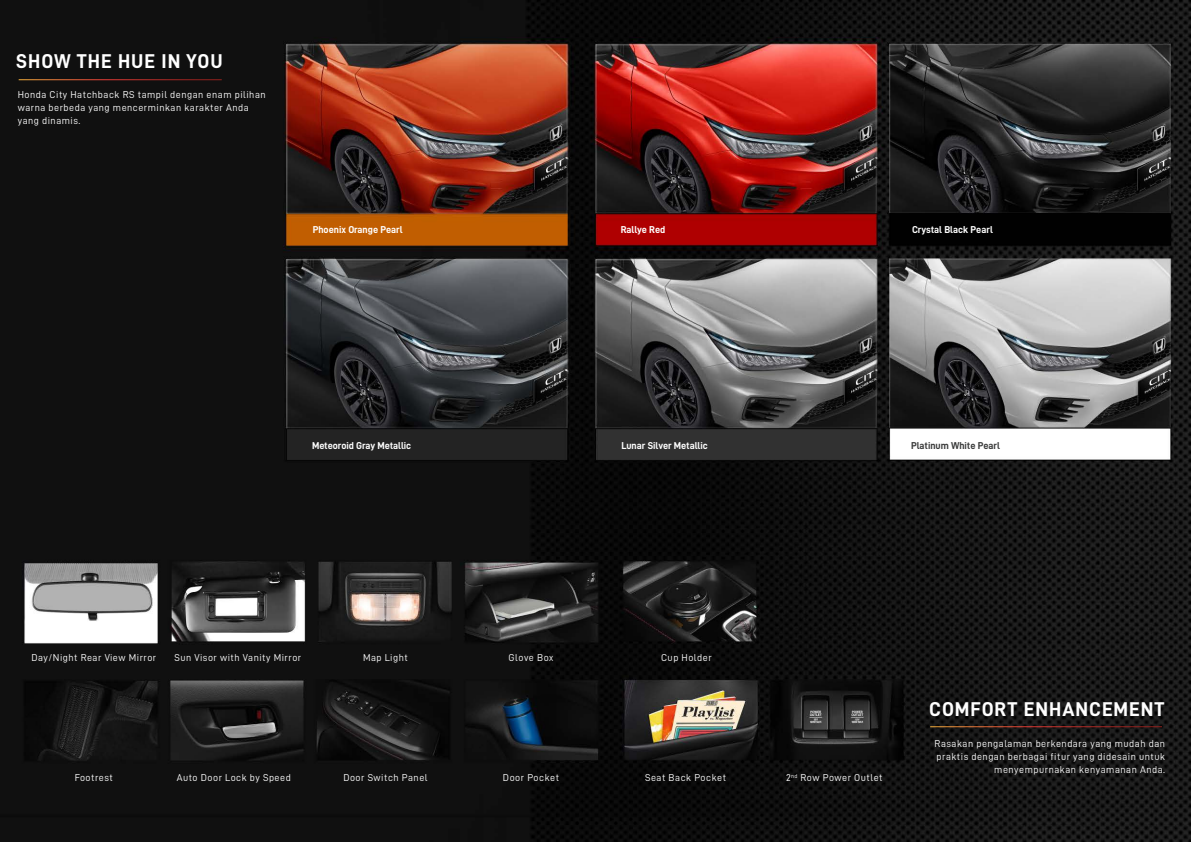
<style>
.page{position:relative;width:1191px;height:842px;background:#fff}
.page>*{position:absolute;margin:0;border:0;box-sizing:border-box;transform-origin:0 0}
.t1{font:20px "D DIN Bold";letter-spacing:.05em;color:#fff}
.t2{font:10px/13px "D DIN";letter-spacing:.05em;color:#fff;text-align:right}
.t3{font:10px "D DIN Bold";color:#fff}
.t4{font:10px "D DIN Bold";color:#393a3a}
.t5{font:5.8px "D DIN";color:#fff}
.s1{font-size:10px}
</style>
<div class="page">
<img style="left:0;top:0;width:1191px;height:842px">
<svg style="left:930px;top:727px;width:232px;height:1px"></svg>
<hr style="left:930px;top:726px;width:232px;height:1px;background:#fff">
<svg style="left:19px;top:80px;width:203px;height:1px"></svg>
<hr style="left:19px;top:79px;width:203px;height:1px;background:#fff">
<h1 class="t1" style="left:16px;top:50px;width:208px">SHOW THE HUE IN YOU</h1>
<p class="t2" style="left:18px;top:88px;width:249px;text-align:left">Honda City Hatchback RS tampil dengan enam pilihan warna berbeda yang mencerminkan karakter Anda yang dinamis.</p>
<p class="t3" style="left:313px;top:224px;width:91px">Phoenix Orange Pearl</p>
<p class="t3" style="left:620px;top:224px;width:46px">Rallye Red</p>
<p class="t3" style="left:912px;top:224px;width:82px">Crystal Black Pearl</p>
<p class="t3" style="left:312px;top:440px;width:101px">Meteoroid Gray Metallic</p>
<p class="t3" style="left:621px;top:440px;width:88px">Lunar Silver Metallic</p>
<p class="t4" style="left:911px;top:440px;width:90px">Platinum White Pearl</p>
<p class="t2" style="left:31px;top:650px;width:126px">Day/Night Rear View Mirror</p>
<p class="t2" style="left:174px;top:650px;width:128px">Sun Visor with Vanity Mirror</p>
<p class="t2" style="left:363px;top:651px;width:46px">Map Light</p>
<p class="t2" style="left:508px;top:651px;width:46px">Glove Box</p>
<p class="t2" style="left:661px;top:650px;width:52px">Cup Holder</p>
<p class="t2" style="left:75px;top:771px;width:40px">Footrest</p>
<p class="t2" style="left:177px;top:771px;width:116px">Auto Door Lock by Speed</p>
<p class="t2" style="left:343px;top:771px;width:86px">Door Switch Panel</p>
<p class="t5" style="left:786px;top:773px;width:13px"><span class="s1">2</span>nd</p>
<p class="t2" style="left:503px;top:771px;width:58px">Door Pocket</p>
<p class="t2" style="left:645px;top:771px;width:82px">Seat Back Pocket</p>
<p class="t2" style="left:800px;top:771px;width:84px">Row Power Outlet</p>
<h1 class="t1" style="left:929px;top:698px;width:237px">COMFORT ENHANCEMENT</h1>
<p class="t2" style="left:934px;top:737px;width:232px">Rasakan pengalaman berkendara yang mudah dan praktis dengan berbagai fitur yang didesain untuk menyempurnakan kenyamanan Anda.</p>
</div>
